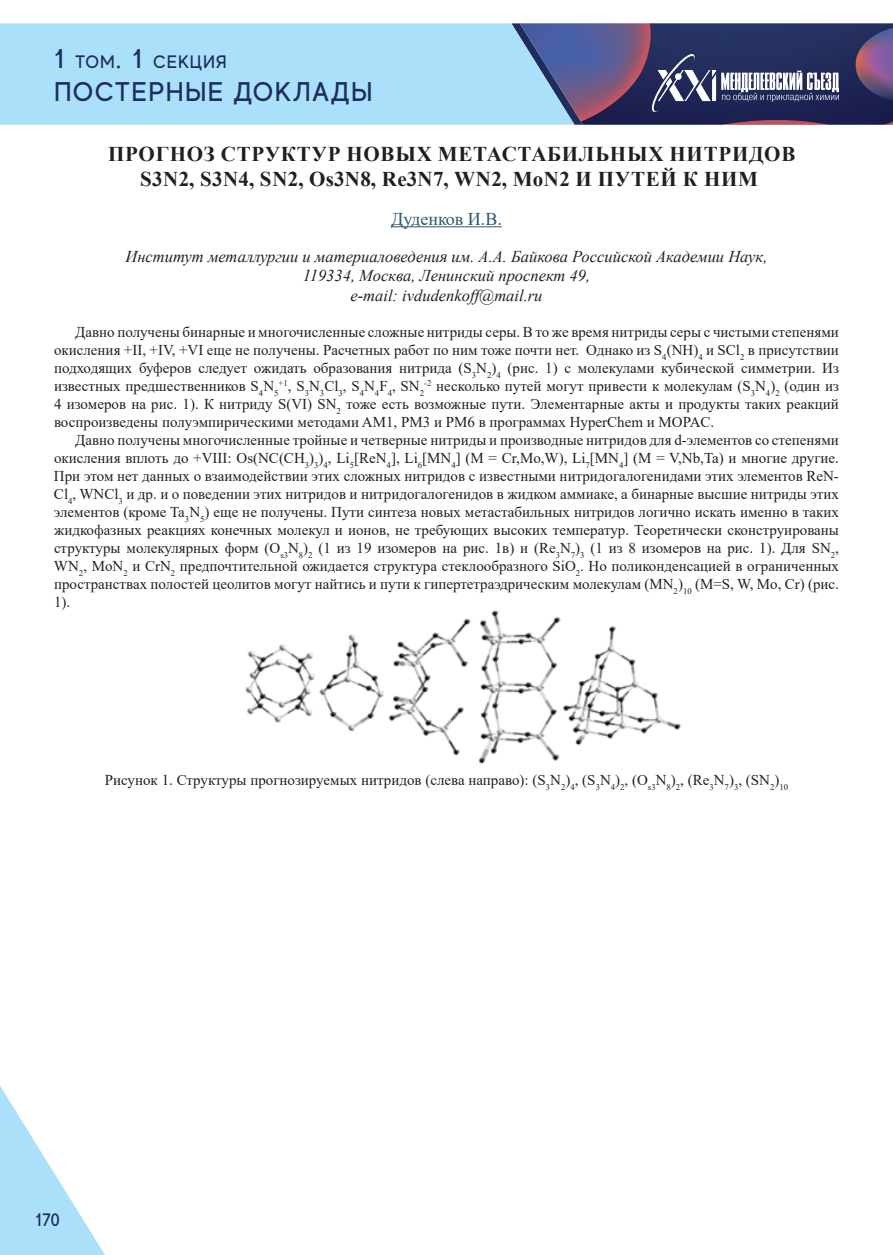
<style>
.page{position:relative;width:893px;height:1255px;background:#fff}
.page>*{position:absolute;margin:0;border:0;box-sizing:border-box;transform-origin:0 0}
.t1{font:500 27px "MADE Evolve Sans";letter-spacing:.05em;color:#1f2c5d}
.t2{font:700 21px/25.2px "Times New Roman";letter-spacing:.035em;color:#231f20;text-align:center}
.t3{font:500 18px "MADE Evolve Sans";letter-spacing:.05em;color:#1f2c5d}
.t4{font:18px "Times New Roman";color:#2e576f}
.t5{font:italic 16.5px/19.8px "Times New Roman";color:#231f20;text-align:center}
.t6{font:15px/18px "Times New Roman";color:#231f20;text-align:justify}
.s1{font-size:27px}
</style>
<div class="page">
<div style="left:0;top:23px;width:511px;height:102px;background:#aae0f9"></div>
<svg style="left:0;top:1086px;width:105px;height:168px"></svg>
<svg style="left:511px;top:23px;width:382px;height:102px;background:#51557f"></svg>
<hr style="left:391px;top:226px;width:111px;height:1px;background:#2e576f">
<img style="left:245px;top:610px;width:436px;height:154px">
<p class="t3" style="left:54px;top:51px;width:174px"><span class="s1">1</span> ТОМ<span class="s1">. 1</span> СЕКЦИЯ</p>
<h1 class="t1" style="left:54px;top:74px;width:320px">ПОСТЕРНЫЕ ДОКЛАДЫ</h1>
<h2 class="t2" style="left:108px;top:141px;width:689px">ПРОГНОЗ СТРУКТУР НОВЫХ МЕТАСТАБИЛЬНЫХ НИТРИДОВ<br>S3N2, S3N4, SN2, Os3N8, Re3N7, WN2, MoN2 И ПУТЕЙ К НИМ</h2>
<p class="t4" style="left:391px;top:206px;width:112px">Дуденков И.В.</p>
<p class="t5" style="left:126px;top:246px;width:643px">Институт металлургии и материаловедения им. А.А. Байкова Российской Академии Наук,<br>119334, Москва, Ленинский проспект 49,<br>e-mail: ivdudenkoff@mail.ru</p>
<p class="t6" style="left:54px;top:323px;width:786px;text-indent:21px">Давно получены бинарные и многочисленные сложные нитриды серы. В то же время нитриды серы с чистыми степенями окисления +II, +IV, +VI еще не получены. Расчетных работ по ним тоже почти нет. Однако из S<sub>4</sub>(NH)<sub>4</sub> и SCl<sub>2</sub> в присутствии подходящих буферов следует ожидать образования нитрида (S<sub>3</sub>N<sub>2</sub>)<sub>4</sub> (рис. 1) с молекулами кубической симметрии. Из известных предшественников S<sub>4</sub>N<sub>5</sub><sup>+1</sup>, S<sub>3</sub>N<sub>3</sub>Cl<sub>3</sub>, S<sub>4</sub>N<sub>4</sub>F<sub>4</sub>, SN<sub>2</sub><sup>-2</sup> несколько путей могут привести к молекулам (S<sub>3</sub>N<sub>4</sub>)<sub>2</sub> (один из 4 изомеров на рис. 1). К нитриду S(VI) SN<sub>2</sub> тоже есть возможные пути. Элементарные акты и продукты таких реакций воспроизведены полуэмпирическими методами AM1, PM3 и PM6 в программах HyperChem и MOPAC.</p>
<p class="t6" style="left:54px;top:431px;width:786px;text-indent:21px">Давно получены многочисленные тройные и четверные нитриды и производные нитридов для d-элементов со степенями окисления вплоть до +VIII: Os(NC(CH<sub>3</sub>)<sub>3</sub>)<sub>4</sub>, Li<sub>5</sub>[ReN<sub>4</sub>], Li<sub>6</sub>[MN<sub>4</sub>] (M = Cr,Mo,W), Li<sub>7</sub>[MN<sub>4</sub>] (M = V,Nb,Ta) и многие другие.<br>При этом нет данных о взаимодействии этих сложных нитридов с известными нитридогалогенидами этих элементов ReN-Cl<sub>4</sub>, WNCl<sub>3</sub> и др. и о поведении этих нитридов и нитридогалогенидов в жидком аммиаке, а бинарные высшие нитриды этих элементов (кроме Ta<sub>3</sub>N<sub>5</sub>) еще не получены. Пути синтеза новых метастабильных нитридов логично искать именно в таких жидкофазных реакциях конечных молекул и ионов, не требующих высоких температур. Теоретически сконструированы структуры молекулярных форм (O<sub>s3</sub>N<sub>8</sub>)<sub>2</sub> (1 из 19 изомеров на рис. 1в) и (Re<sub>3</sub>N<sub>7</sub>)<sub>3</sub> (1 из 8 изомеров на рис. 1). Для SN<sub>2</sub>, WN<sub>2</sub>, MoN<sub>2</sub> и CrN<sub>2</sub> предпочтительной ожидается структура стеклообразного SiO<sub>2</sub>. Но поликонденсацией в ограниченных пространствах полостей цеолитов могут найтись и пути к гипертетраэдрическим молекулам (MN<sub>2</sub>)<sub>10</sub> (M=S, W, Mo, Cr) (рис.<br>1).</p>
<p class="t6" style="left:105px;top:770px;width:685px">Рисунок 1. Структуры прогнозируемых нитридов (слева направо): (S<sub>3</sub>N<sub>2</sub>)<sub>4</sub>, (S<sub>3</sub>N<sub>4</sub>)<sub>2</sub>, (O<sub>s3</sub>N<sub>8</sub>)<sub>2</sub>, (Re<sub>3</sub>N<sub>7</sub>)<sub>3</sub>, (SN<sub>2</sub>)<sub>10</sub></p>
<p class="t3" style="left:35px;top:1208px;width:26px">170</p>
</div>
